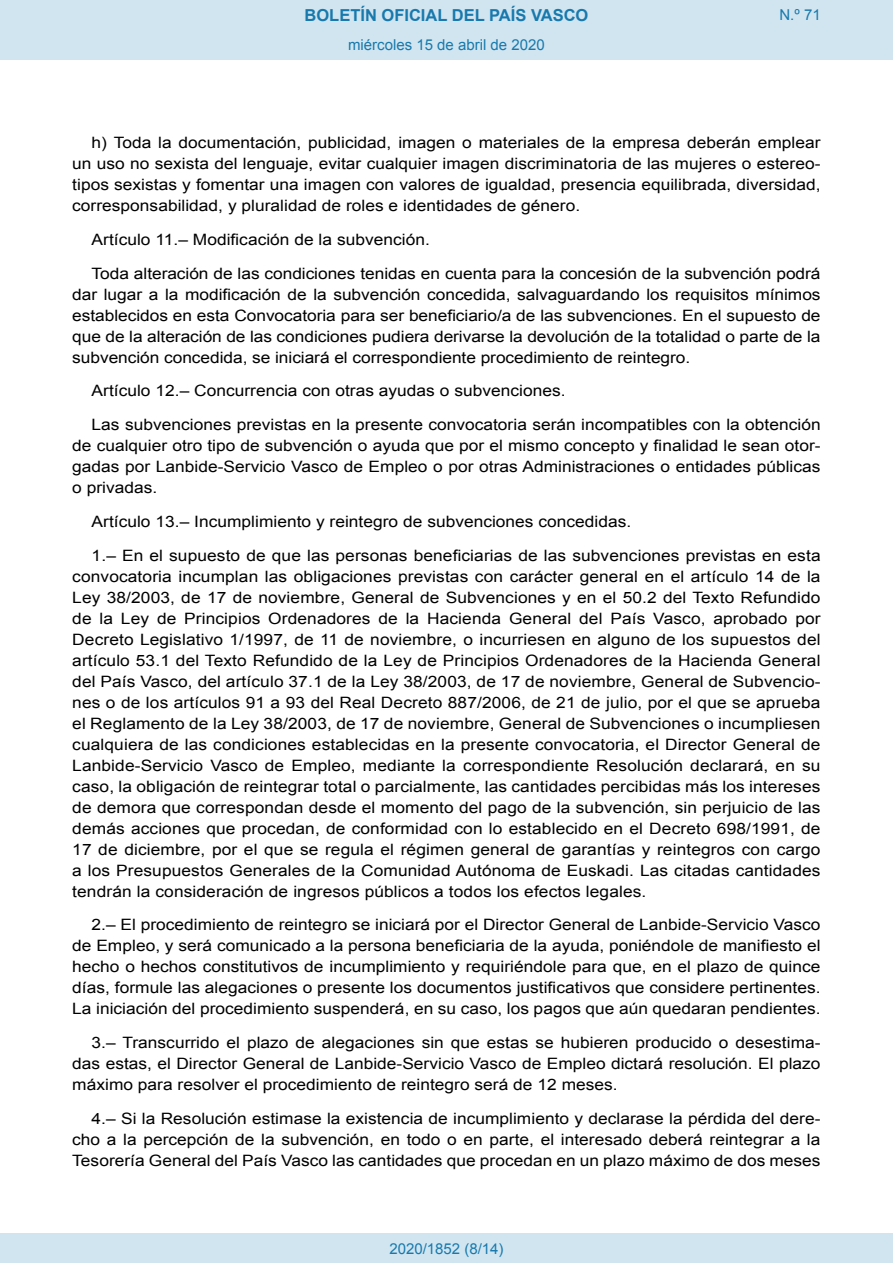
<style>
.page{position:relative;width:893px;height:1263px;background:#fff}
.page>*{position:absolute;margin:0;border:0;box-sizing:border-box;transform-origin:0 0}
.t1{font:700 16.5px "Arial";color:#1879ad}
.BOPVDetalle{font:15.6px/21px "Arial";color:#000;text-align:justify;scale:1.11 1}
.Paginacion_Centro{font:15px "Arial";color:#1879ad}
</style>
<div class="page">
<div style="left:0;top:0;width:893px;height:60px;background:#d0e5f0"></div>
<div style="left:0;top:1233px;width:893px;height:30px;background:#d0e5f0"></div>
<p class="t1" style="left:305px;top:4px;width:285px">BOLETÍN OFICIAL DEL PAÍS VASCO</p>
<p class="Paginacion_Centro" style="left:348px;top:35px;width:198px">miércoles 15 de abril de 2020</p>
<p class="Paginacion_Centro" style="left:779px;top:5px;width:43px">N.º 71</p>
<p class="BOPVDetalle" style="left:72px;top:132px;width:676px;text-indent:19px">h) Toda la documentación, publicidad, imagen o materiales de la empresa deberán emplear un uso no sexista del lenguaje, evitar cualquier imagen discriminatoria de las mujeres o estereo&shy;tipos sexistas y fomentar una imagen con valores de igualdad, presencia equilibrada, diversidad, corresponsabilidad, y pluralidad de roles e identidades de género.</p>
<p class="BOPVDetalle" style="left:92px;top:229px;width:306px">Artículo 11.– Modificación de la subvención.</p>
<p class="BOPVDetalle" style="left:72px;top:263px;width:676px;text-indent:19px">Toda alteración de las condiciones tenidas en cuenta para la concesión de la subvención podrá dar lugar a la modificación de la subvención concedida, salvaguardando los requisitos mínimos establecidos en esta Convocatoria para ser beneficiario/a de las subvenciones. En el supuesto de que de la alteración de las condiciones pudiera derivarse la devolución de la totalidad o parte de la subvención concedida, se iniciará el correspondiente procedimiento de reintegro.</p>
<p class="BOPVDetalle" style="left:92px;top:381px;width:428px">Artículo 12.– Concurrencia con otras ayudas o subvenciones.</p>
<p class="BOPVDetalle" style="left:72px;top:414px;width:676px;text-indent:19px">Las subvenciones previstas en la presente convocatoria serán incompatibles con la obtención de cualquier otro tipo de subvención o ayuda que por el mismo concepto y finalidad le sean otor&shy;gadas por Lanbide-Servicio Vasco de Empleo o por otras Administraciones o entidades públicas o privadas.</p>
<p class="BOPVDetalle" style="left:92px;top:511px;width:488px">Artículo 13.– Incumplimiento y reintegro de subvenciones concedidas.</p>
<p class="BOPVDetalle" style="left:72px;top:545px;width:676px;text-indent:19px">1.– En el supuesto de que las personas beneficiarias de las subvenciones previstas en esta convocatoria incumplan las obligaciones previstas con carácter general en el artículo 14 de la Ley 38/2003, de 17 de noviembre, General de Subvenciones y en el 50.2 del Texto Refundido de la Ley de Principios Ordenadores de la Hacienda General del País Vasco, aprobado por Decreto Legislativo 1/1997, de 11 de noviembre, o incurriesen en alguno de los supuestos del artículo 53.1 del Texto Refundido de la Ley de Principios Ordenadores de la Hacienda General del País Vasco, del artículo 37.1 de la Ley 38/2003, de 17 de noviembre, General de Subvencio&shy;nes o de los artículos 91 a 93 del Real Decreto 887/2006, de 21 de julio, por el que se aprueba el Reglamento de la Ley 38/2003, de 17 de noviembre, General de Subvenciones o incumpliesen cualquiera de las condiciones establecidas en la presente convocatoria, el Director General de Lanbide-Servicio Vasco de Empleo, mediante la correspondiente Resolución declarará, en su caso, la obligación de reintegrar total o parcialmente, las cantidades percibidas más los intereses de demora que correspondan desde el momento del pago de la subvención, sin perjuicio de las demás acciones que procedan, de conformidad con lo establecido en el Decreto 698/1991, de 17 de diciembre, por el que se regula el régimen general de garantías y reintegros con cargo a los Presupuestos Generales de la Comunidad Autónoma de Euskadi. Las citadas cantidades tendrán la consideración de ingresos públicos a todos los efectos legales.</p>
<p class="BOPVDetalle" style="left:72px;top:915px;width:676px;text-indent:19px">2.– El procedimiento de reintegro se iniciará por el Director General de Lanbide-Servicio Vasco de Empleo, y será comunicado a la persona beneficiaria de la ayuda, poniéndole de manifiesto el hecho o hechos constitutivos de incumplimiento y requiriéndole para que, en el plazo de quince días, formule las alegaciones o presente los documentos justificativos que considere pertinentes.<br>La iniciación del procedimiento suspenderá, en su caso, los pagos que aún quedaran pendientes.</p>
<p class="BOPVDetalle" style="left:72px;top:1032px;width:676px;text-indent:19px">3.– Transcurrido el plazo de alegaciones sin que estas se hubieren producido o desestima&shy;das estas, el Director General de Lanbide-Servicio Vasco de Empleo dictará resolución. El plazo máximo para resolver el procedimiento de reintegro será de 12 meses.</p>
<p class="BOPVDetalle" style="left:72px;top:1108px;width:676px;text-indent:19px">4.– Si la Resolución estimase la existencia de incumplimiento y declarase la pérdida del dere&shy;cho a la percepción de la subvención, en todo o en parte, el interesado deberá reintegrar a la Tesorería General del País Vasco las cantidades que procedan en un plazo máximo de dos meses</p>
<p class="Paginacion_Centro" style="left:389px;top:1238px;width:116px">2020/1852 (8/14)</p>
</div>
